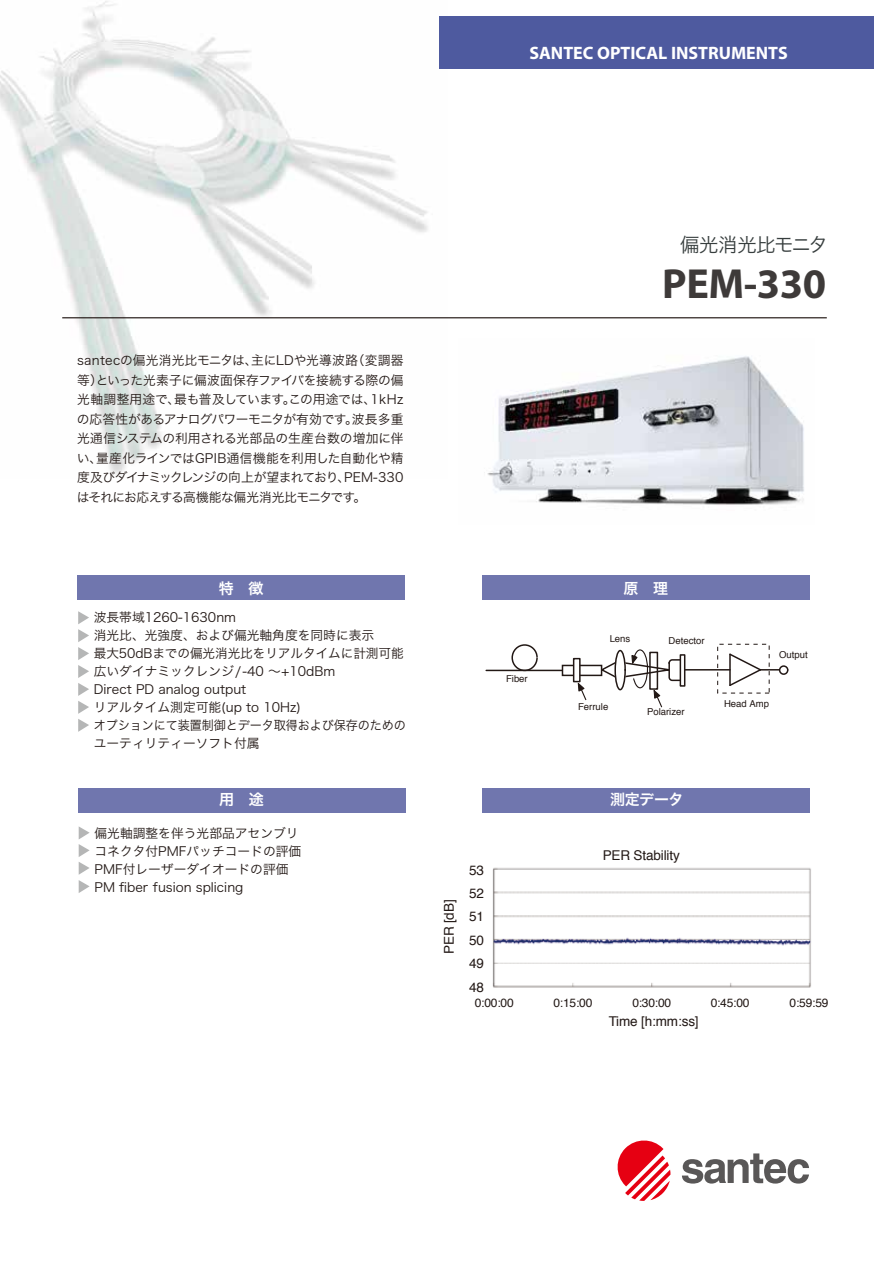
<style>
.page{position:relative;width:893px;height:1263px;background:#fff}
.page>*{position:absolute;margin:0;border:0;box-sizing:border-box;transform-origin:0 0}
.t1{font:700 42.3px "Myriad";letter-spacing:-.01em;color:#3e3a39}
.t2{font:19.5px "Hira Kaku Pro W3";letter-spacing:-.045em;color:#373e3e}
.t3{font:700 18px "Myriad";color:#fff}
.t4{font:15px "Hira Kaku Pro W6";letter-spacing:-.025em;color:#fff}
.t5{font:13.5px/23.4px "Helvetica";letter-spacing:-.01em;color:#221815;text-align:justify}
.t6{font:12.75px/18px "Hira Kaku Pro W3";color:#221815}
.t7{font:12px "Helvetica";letter-spacing:-.015em;color:#221815}
.t8{font:9.6px "Helvetica";color:#221815}
</style>
<div class="page">
<img style="left:0;top:1px;width:448px;height:473px">
<div style="left:439px;top:17px;width:435px;height:52px;background:#4e5a9f"></div>
<hr style="left:62px;top:317px;width:765px;height:1px;background:#221815">
<div style="left:482px;top:575px;width:327px;height:25px;background:#7076ae"></div>
<div style="left:482px;top:788px;width:328px;height:25px;background:#7076ae"></div>
<svg style="left:682px;top:1153px;width:127px;height:30px"></svg>
<svg style="left:617px;top:1140px;width:53px;height:61px"></svg>
<div style="left:632px;top:649px;width:16px;height:39px;border:1px solid #221815;border-radius:50%"></div>
<div style="left:562px;top:665px;width:40px;height:11px;background:#fff;border:2px solid #221815"></div>
<hr style="left:486px;top:670px;width:76px;height:1px;background:#221815">
<div style="left:511px;top:644px;width:27px;height:27px;border:2px solid #221815;border-radius:50%"></div>
<svg style="left:599px;top:654px;width:69px;height:26px"></svg>
<div style="left:615px;top:650px;width:11px;height:40px;background:#fff;border-radius:50%"></div>
<div style="left:614px;top:650px;width:12px;height:40px;border:2px solid #221815;border-radius:50%"></div>
<div style="left:649px;top:652px;width:9px;height:38px;border:2px solid #221815"></div>
<div style="left:668px;top:659px;width:17px;height:22px;background:#fff;border:2px solid #221815;border-radius:3px"></div>
<div style="left:680px;top:654px;width:5px;height:33px;border:2px solid #221815"></div>
<hr style="left:685px;top:669px;width:45px;height:1px;background:#221815">
<div style="left:779px;top:665px;width:9px;height:10px;border:2px solid #221815;border-radius:50%"></div>
<svg style="left:728px;top:653px;width:51px;height:33px"></svg>
<svg style="left:653px;top:689px;width:10px;height:19px"></svg>
<svg style="left:577px;top:682px;width:10px;height:19px"></svg>
<svg style="left:573px;top:658px;width:8px;height:24px"></svg>
<img style="left:492px;top:867px;width:319px;height:121px">
<div style="left:78px;top:575px;width:327px;height:25px;background:#7076ae"></div>
<svg style="left:78px;top:611px;width:11px;height:121px"></svg>
<div style="left:78px;top:788px;width:327px;height:25px;background:#7076ae"></div>
<svg style="left:79px;top:826px;width:11px;height:67px"></svg>
<img style="left:484px;top:356px;width:320px;height:149px">
<h3 class="t3" style="left:529px;top:44px;width:260px">SANTEC OPTICAL INSTRUMENTS</h3>
<p class="t6" style="left:77px;top:350px;width:328px;line-height:19.5px;text-align:justify">santecの偏光消光比モニタは、主にLDや光導波路（変調器等）といった光素子に偏波面保存ファイバを接続する際の偏光軸調整用途で、最も普及しています。この用途では、1kHzの応答性があるアナログパワーモニタが有効です。波長多重光通信システムの利用される光部品の生産台数の増加に伴い、量産化ラインではGPIB通信機能を利用した自動化や精度及びダイナミックレンジの向上が望まれており、PEM-330はそれにお応えする高機能な偏光消光比モニタです。</p>
<p class="t4" style="left:219px;top:575px;width:46px">特　徴</p>
<p class="t6" style="left:94px;top:608px;width:314px">波長帯域1260-1630nm<br>消光比、光強度、および偏光軸角度を同時に表示<br>最大50dBまでの偏光消光比をリアルタイムに計測可能広いダイナミックレンジ/-40 ～+10dBm<br>Direct PD analog output<br>リアルタイム測定可能(up to 10Hz)<br>オプションにて装置制御とデータ取得および保存のためのユーティリティーソフト付属</p>
<p class="t4" style="left:219px;top:786px;width:46px">用　途</p>
<p class="t6" style="left:95px;top:823px;width:208px">偏光軸調整を伴う光部品アセンブリコネクタ付PMFパッチコードの評価<br>PMF付レーザーダイオードの評価<br>PM fiber fusion splicing</p>
<h2 class="t2" style="left:680px;top:228px;width:149px">偏光消光比モニタ</h2>
<h1 class="t1" style="left:662px;top:262px;width:166px">PEM-330</h1>
<p class="t8" style="left:506px;top:671px;width:23px">Fiber</p>
<p class="t4" style="left:623px;top:575px;width:46px">原　理</p>
<p class="t8" style="left:610px;top:631px;width:22px">Lens</p>
<p class="t8" style="left:669px;top:633px;width:38px">Detector</p>
<p class="t8" style="left:578px;top:699px;width:32px">Ferrule</p>
<p class="t8" style="left:647px;top:704px;width:39px">Polarizer</p>
<p class="t8" style="left:779px;top:647px;width:30px">Output</p>
<p class="t8" style="left:724px;top:696px;width:47px">Head Amp</p>
<p class="t4" style="left:610px;top:786px;width:75px">測定データ</p>
<p class="t5" style="left:438px;top:954px;width:56px;rotate:-90deg">PER [dB]</p>
<p class="t5" style="left:603px;top:844px;width:79px">PER Stability</p>
<p class="t5" style="left:469px;top:858px;width:16px">53<br>52<br>51<br>50<br>49<br>48</p>
<p class="t7" style="left:475px;top:994px;width:40px">0:00:00</p>
<p class="t7" style="left:553px;top:994px;width:40px">0:15:00</p>
<p class="t7" style="left:632px;top:994px;width:40px">0:30:00</p>
<p class="t7" style="left:711px;top:994px;width:40px">0:45:00</p>
<p class="t7" style="left:790px;top:994px;width:40px">0:59:59</p>
<p class="t5" style="left:609px;top:1010px;width:92px">Time [h:mm:ss]</p>
</div>
